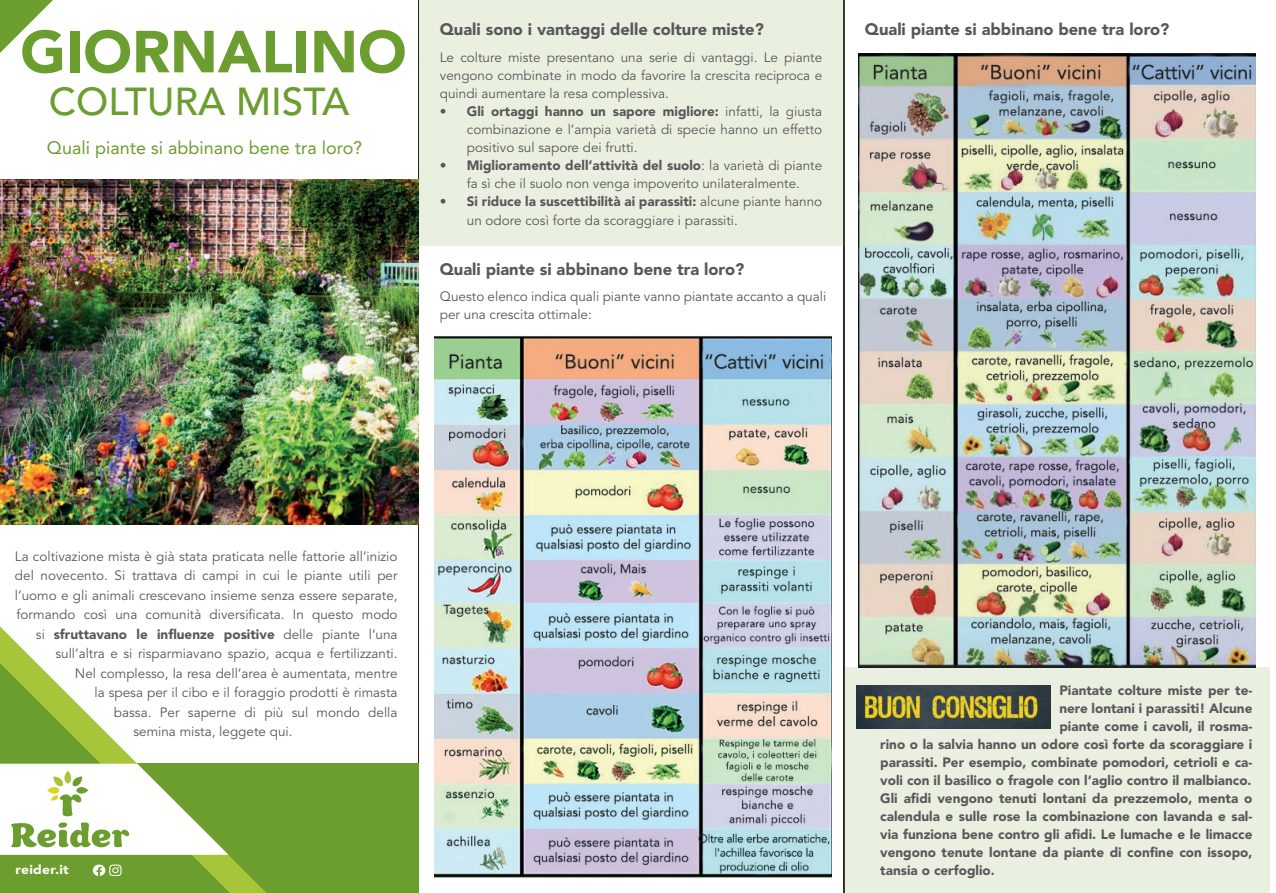
<style>
.page{position:relative;width:1276px;height:893px;background:#fff}
.page>*{position:absolute;margin:0;border:0;box-sizing:border-box;transform-origin:0 0}
.t1{font:900 58.65px "Avenir 95";color:#6c9e2f}
.t2{font:500 38.7px "Avenir LT Std";color:#6c9e2f}
.t3{font:18px "Avenir LT Std";color:#6c9e2f}
.t4{font:900 16.5px "Avenir LT Std";color:#57585a}
.t5{font:13.5px/18px "Avenir LT Std";color:#57585a}
.t6{font:900 13.5px/18px "Avenir LT Std";color:#57585a;text-align:right}
.t7{font:900 12.75px "Avenir LT Std";letter-spacing:.02em;color:#fff;scale:1.08 1}
.s1{font-weight:900}
.s2{font-weight:400}
</style>
<div class="page">
<div style="left:844px;top:668px;width:425px;height:225px;background:#e9f0e0"></div>
<hr style="left:843px;top:0;width:1px;height:893px;background:#231f20">
<hr style="left:418px;top:0;width:1px;height:893px;background:#231f20">
<div style="left:418px;top:0;width:426px;height:246px;background:#e9f0e0"></div>
<img style="left:858px;top:54px;width:397px;height:613px">
<img style="left:435px;top:336px;width:396px;height:542px">
<img style="left:857px;top:686px;width:194px;height:42px">
<div style="left:0;top:764px;width:418px;height:129px;background:#6c9e2f"></div>
<svg style="left:0;top:626px;width:267px;height:267px"></svg>
<svg style="left:93px;top:864px;width:29px;height:12px"></svg>
<svg style="left:0;top:764px;width:228px;height:91px"></svg>
<svg style="left:0;top:0;width:53px;height:53px"></svg>
<img style="left:0;top:180px;width:418px;height:344px">
<h1 class="t1" style="left:20px;top:16px;width:388px">GIORNALINO</h1>
<h2 class="t2" style="left:49px;top:79px;width:302px">COLTURA MISTA</h2>
<h3 class="t3" style="left:47px;top:138px;width:317px">Quali piante si abbinano bene tra loro?</h3>
<p class="t4" style="left:440px;top:19px;width:325px">Quali sono i vantaggi delle colture miste?</p>
<p class="t4" style="left:865px;top:19px;width:306px">Quali piante si abbinano bene tra loro?</p>
<p class="t5" style="left:440px;top:49px;width:384px;text-align:justify">Le colture miste presentano una serie di vantaggi. Le piante vengono combinate in modo da favorire la crescita reciproca e quindi aumentare la resa complessiva.</p>
<p class="t5" style="left:467px;top:103px;width:357px;text-align:justify;text-indent:-27px"><span class="s1">• Gli ortaggi hanno un sapore migliore:</span> infatti, la giusta combinazione e l‘ampia varietà di specie hanno un effetto positivo sul sapore dei frutti.</p>
<p class="t5" style="left:440px;top:157px;width:384px;text-align:center"><span class="s1">• Miglioramento dell‘attività del suolo</span>: la varietà di piante fa sì che il suolo non venga impoverito unilateralmente.</p>
<p class="t5" style="left:467px;top:193px;width:357px;line-height:18.8px;text-indent:-27px"><span class="s1">• Si riduce la suscettibilità ai parassiti:</span> alcune piante hanno un odore così forte da scoraggiare i parassiti.</p>
<p class="t4" style="left:440px;top:259px;width:306px">Quali piante si abbinano bene tra loro?</p>
<p class="t5" style="left:440px;top:288px;width:388px">Questo elenco indica quali piante vanno piantate accanto a quali per una crescita ottimale:</p>
<p class="t5" style="left:15px;top:547px;width:384px">La coltivazione mista è già stata praticata nelle fattorie all‘inizio</p>
<p class="t5" style="left:15px;top:567px;width:384px">del novecento. Si trattava di campi in cui le piante utili per</p>
<p class="t5" style="left:15px;top:586px;width:384px">l‘uomo e gli animali crescevano insieme senza essere separate,</p>
<p class="t5" style="left:16px;top:606px;width:383px">formando così una comunità diversificata. In questo modo</p>
<p class="t6" style="left:36px;top:625px;width:363px"><span class="s2">si</span> sfruttavano le influenze positive <span class="s2">delle piante l‘una</span></p>
<p class="t5" style="left:55px;top:645px;width:344px">sull‘altra e si risparmiavano spazio, acqua e fertilizzanti.</p>
<p class="t5" style="left:75px;top:664px;width:324px">Nel complesso, la resa dell‘area è aumentata, mentre</p>
<p class="t5" style="left:94px;top:684px;width:305px">la spesa per il cibo e il foraggio prodotti è rimasta</p>
<p class="t5" style="left:114px;top:703px;width:285px">bassa. Per saperne di più sul mondo della</p>
<p class="t5" style="left:133px;top:723px;width:160px">semina mista, leggete qui.</p>
<p class="t6" style="left:880px;top:681px;width:374px">Piantate colture miste per te-<br>nere lontani i parassiti! Alcune<br>piante come i cavoli, il rosma-<br>rino o la salvia hanno un odore così forte da scoraggiare i parassiti. Per esempio, combinate pomodori, cetrioli e ca&shy;voli con il basilico o fragole con l‘aglio contro il malbianco.<br>Gli afidi vengono tenuti lontani da prezzemolo, menta o calendula e sulle rose la combinazione con lavanda e sal&shy;via funziona bene contro gli afidi. Le lumache e le limacce vengono tenute lontane da piante di confine con issopo,</p>
<p class="t7" style="left:16px;top:862px;width:51px">reider.it</p>
<p class="t6" style="left:880px;top:861px;width:116px">tansia o cerfoglio.</p>
</div>
